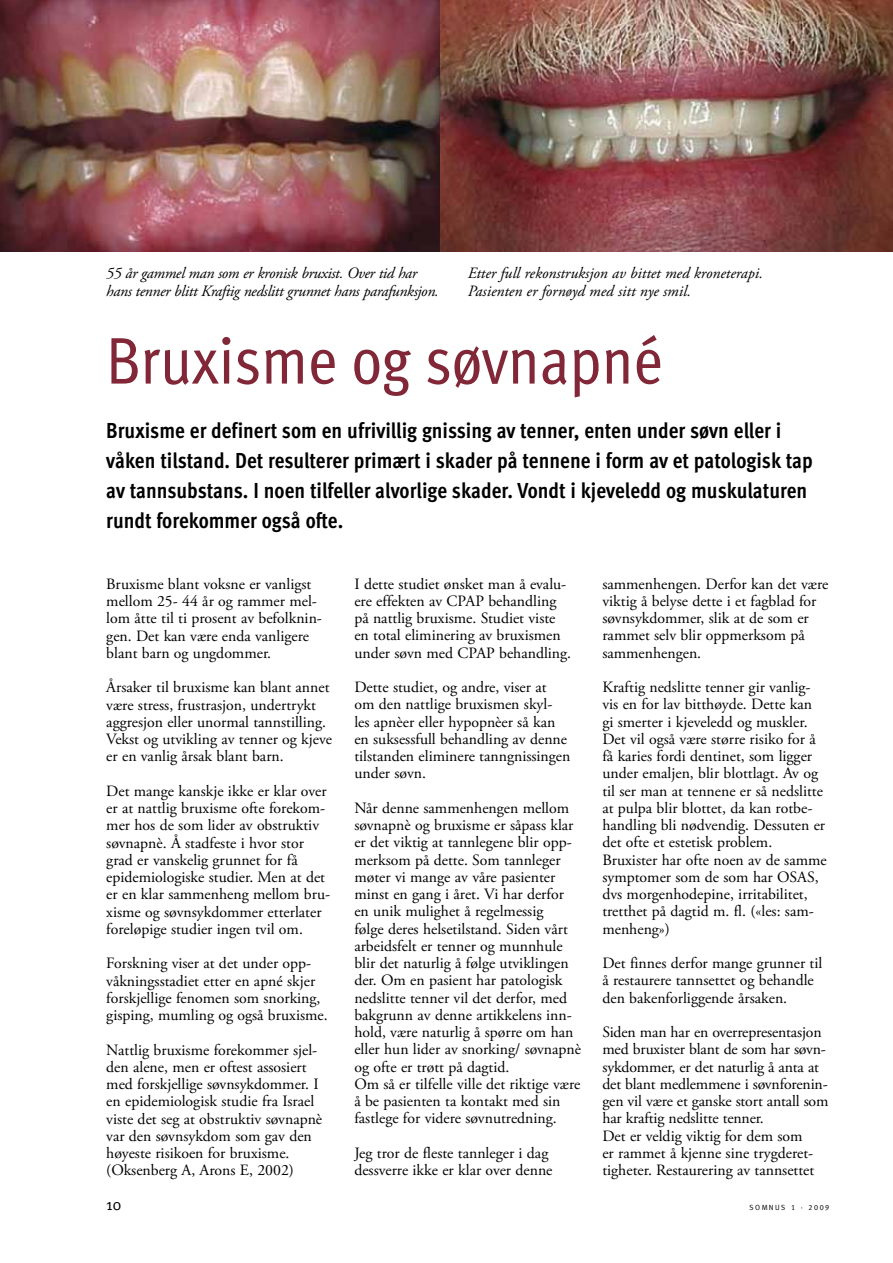
<style>
.page{position:relative;width:893px;height:1263px;background:#fff}
.page>*{position:absolute;margin:0;border:0;box-sizing:border-box;transform-origin:0 0}
.t1{font:66px "Meta Cond";color:#812737}
.t2{font:700 21.75px/30px "Meta Cond";color:#000}
.t3{font:15.75px/17.2px "Adobe Garamond Pro";color:#000}
.t4{font:italic 15.75px/17.2px "Adobe Garamond Pro";letter-spacing:-.02em;color:#000}
.t5{font:italic 15.75px/17.2px "Adobe Garamond Pro";color:#000}
.t6{font:15.75px "Meta";color:#000}
.t7{font:7.5px "Meta";letter-spacing:.2em;color:#000}
.s1{font-family:"Meta Caps"}
</style>
<div class="page">
<img style="left:0;top:0;width:440px;height:252px">
<img style="left:440px;top:0;width:453px;height:252px">
<p class="t4" style="left:106px;top:265px;width:334px">55 år gammel man som er kronisk bruxist. Over tid har hans tenner blitt Kraftig nedslitt grunnet hans parafunksjon.</p>
<p class="t5" style="left:468px;top:265px;width:297px">Etter full rekonstruksjon av bittet med kroneterapi.<br>Pasienten er fornøyd med sitt nye smil.</p>
<h1 class="t1" style="left:106px;top:323px;width:558px">Bruxisme og søvnapné</h1>
<p class="t2" style="left:106px;top:415px;width:708px">Bruxisme er definert som en ufrivillig gnissing av tenner, enten under søvn eller i våken tilstand. Det resulterer primært i skader på tennene i form av et patologisk tap av tannsubstans. I noen tilfeller alvorlige skader. Vondt i kjeveledd og muskulaturen rundt forekommer også ofte.</p>
<p class="t3" style="left:106px;top:576px;width:217px">Bruxisme blant voksne er vanligst mellom 25- 44 år og rammer mel&shy;lom åtte til ti prosent av befolknin&shy;gen. Det kan være enda vanligere blant barn og ungdommer.</p>
<p class="t3" style="left:106px;top:679px;width:227px">Årsaker til bruxisme kan blant annet være stress, frustrasjon, undertrykt aggresjon eller unormal tannstilling.<br>Vekst og utvikling av tenner og kjeve er en vanlig årsak blant barn.</p>
<p class="t3" style="left:106px;top:783px;width:225px">Det mange kanskje ikke er klar over er at nattlig bruxisme ofte forekom&shy;mer hos de som lider av obstruktiv søvnapnè. Å stadfeste i hvor stor grad er vanskelig grunnet for få epidemiologiske studier. Men at det er en klar sammenheng mellom bru&shy;xisme og søvnsykdommer etterlater foreløpige studier ingen tvil om.</p>
<p class="t3" style="left:106px;top:955px;width:223px">Forskning viser at det under opp&shy;våkningsstadiet etter en apné skjer forskjellige fenomen som snorking, gisping, mumling og også bruxisme.</p>
<p class="t3" style="left:106px;top:1041px;width:217px">Nattlig bruxisme forekommer sjel&shy;den alene, men er oftest assosiert med forskjellige søvnsykdommer. I en epidemiologisk studie fra Israel viste det seg at obstruktiv søvnapnè var den søvnsykdom som gav den høyeste risikoen for bruxisme. (Oksenberg A, Arons E, 2002)</p>
<p class="t3" style="left:354px;top:576px;width:218px">I dette studiet ønsket man å evalu&shy;ere effekten av CPAP behandling på nattlig bruxisme. Studiet viste en total eliminering av bruxismen under søvn med CPAP behandling.</p>
<p class="t3" style="left:354px;top:679px;width:218px">Dette studiet, og andre, viser at om den nattlige bruxismen skyl&shy;les apnèer eller hypopnèer så kan en suksessfull behandling av denne tilstanden eliminere tanngnissingen under søvn.</p>
<p class="t3" style="left:354px;top:800px;width:228px">Når denne sammenhengen mellom søvnapnè og bruxisme er såpass klar er det viktig at tannlegene blir opp&shy;merksom på dette. Som tannleger møter vi mange av våre pasienter minst en gang i året. Vi har derfor en unik mulighet å regelmessig<br>følge deres helsetilstand. Siden vårt arbeidsfelt er tenner og munnhule blir det naturlig å følge utviklingen der. Om en pasient har patologisk nedslitte tenner vil det derfor, med bakgrunn av denne artikkelens inn&shy;hold, være naturlig å spørre om han eller hun lider av snorking/ søvnapnè og ofte er trøtt på dagtid.<br>Om så er tilfelle ville det riktige være å be pasienten ta kontakt med sin fastlege for videre søvnutredning.</p>
<p class="t3" style="left:354px;top:1145px;width:200px">Jeg tror de fleste tannleger i dag dessverre ikke er klar over denne</p>
<p class="t3" style="left:602px;top:575px;width:228px">sammenhengen. Derfor kan det være viktig å belyse dette i et fagblad for søvnsykdommer, slik at de som er rammet selv blir oppmerksom på sammenhengen.</p>
<p class="t3" style="left:602px;top:679px;width:226px">Kraftig nedslitte tenner gir vanlig&shy;vis en for lav bitthøyde. Dette kan gi smerter i kjeveledd og muskler.<br>Det vil også være større risiko for å få karies fordi dentinet, som ligger under emaljen, blir blottlagt. Av og til ser man at tennene er så nedslitte at pulpa blir blottet, da kan rotbe&shy;handling bli nødvendig. Dessuten er det ofte et estetisk problem.<br>Bruxister har ofte noen av de samme symptomer som de som har OSAS, dvs morgenhodepine, irritabilitet, tretthet på dagtid m. fl. («les: sam&shy;menheng»)</p>
<p class="t3" style="left:602px;top:955px;width:221px">Det finnes derfor mange grunner til å restaurere tannsettet og behandle den bakenforliggende årsaken.</p>
<p class="t3" style="left:602px;top:1024px;width:228px">Siden man har en overrepresentasjon med bruxister blant de som har søvn&shy;sykdommer, er det naturlig å anta at det blant medlemmene i søvnforenin&shy;gen vil være et ganske stort antall som har kraftig nedslitte tenner.<br>Det er veldig viktig for dem som<br>er rammet å kjenne sine trygderet&shy;tigheter. Restaurering av tannsettet</p>
<p class="t6" style="left:106px;top:1195px;width:16px">10</p>
<p class="t7" style="left:750px;top:1203px;width:81px">SOMNUS <span class="s1">1 · 2009</span></p>
</div>
